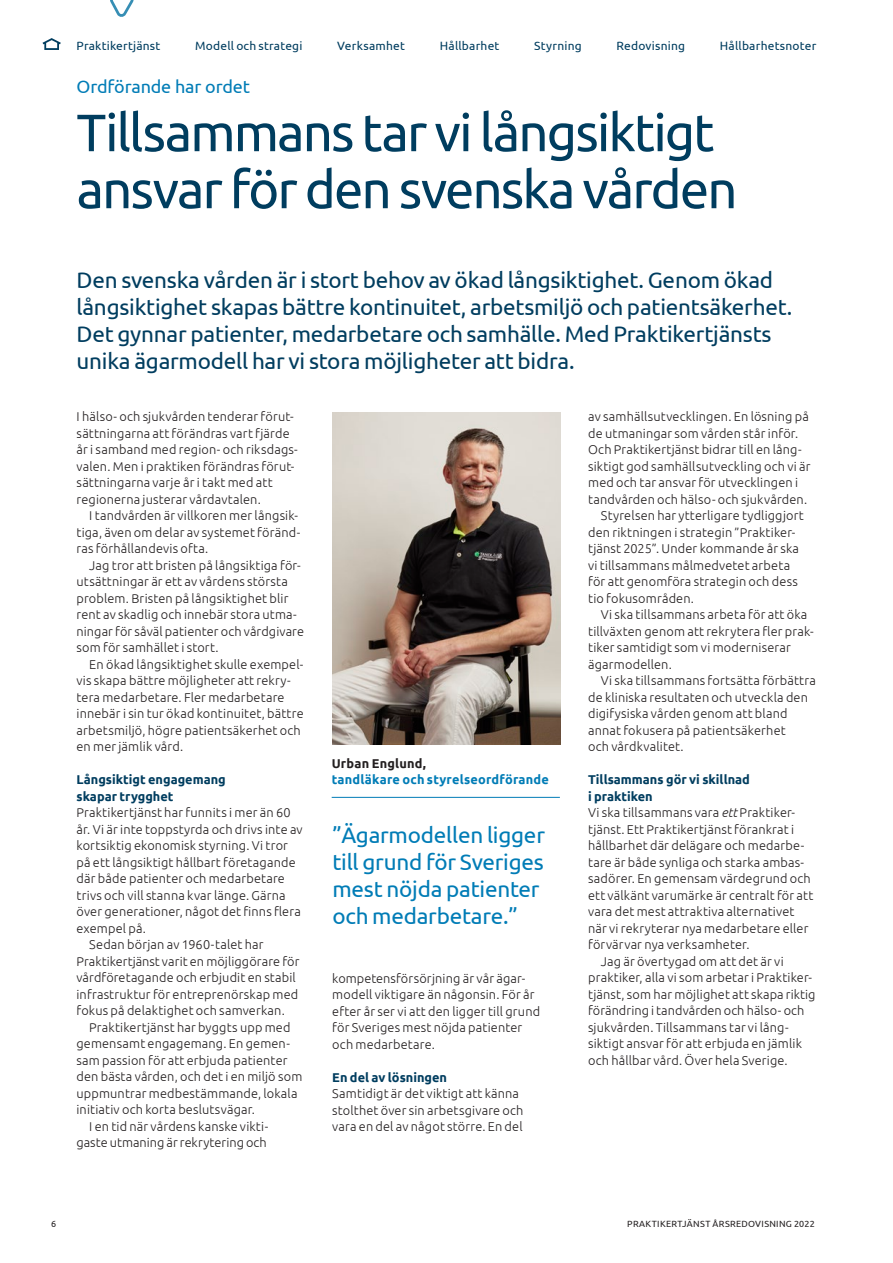
<style>
.page{position:relative;width:893px;height:1263px;background:#fff}
.page>*{position:absolute;margin:0;border:0;box-sizing:border-box;transform-origin:0 0}
.t1{font:52.5px/57px "Ubuntu";letter-spacing:-.035em;color:#003d5f}
.t2{font:22.5px/27px "Ubuntu";letter-spacing:-.01em;color:#003d5f}
.t3{font:22.5px/27px "Ubuntu";letter-spacing:-.01em;color:#007cb6}
.t4{font:18px "Ubuntu";letter-spacing:-.01em;color:#007cb6}
.t5{font:300 12.75px/16.5px "Ubuntu";letter-spacing:.01em;color:#231f20}
.t6{font:700 12.75px/16.5px "Ubuntu";color:#003d5f}
.t7{font:700 12.75px "Ubuntu";letter-spacing:.015em;color:#007cb6}
.t8{font:700 12.75px "Ubuntu";letter-spacing:.015em;color:#231f20}
.t9{font:12px "Ubuntu";letter-spacing:.015em;color:#003d5f}
.t10{font:9px "Ubuntu";letter-spacing:.035em;color:#231f20}
.s1{font-style:italic}
</style>
<div class="page">
<hr style="left:332px;top:797px;width:228px;height:1px;background:#007cb6">
<img style="left:332px;top:412px;width:229px;height:332px">
<svg style="left:43px;top:38px;width:18px;height:12px"></svg>
<svg style="left:110px;top:0;width:23px;height:17px"></svg>
<p class="t9" style="left:77px;top:38px;width:85px">Praktikertjänst</p>
<p class="t9" style="left:195px;top:38px;width:109px">Modell och strategi</p>
<p class="t9" style="left:337px;top:38px;width:69px">Verksamhet</p>
<p class="t9" style="left:440px;top:38px;width:61px">Hållbarhet</p>
<p class="t9" style="left:534px;top:38px;width:49px">Styrning</p>
<p class="t9" style="left:616px;top:38px;width:70px">Redovisning</p>
<p class="t9" style="left:720px;top:38px;width:98px">Hållbarhetsnoter</p>
<h3 class="t4" style="left:77px;top:76px;width:175px">Ordförande har ordet</h3>
<h1 class="t1" style="left:77px;top:102px;width:662px">Tillsammans tar vi långsiktigt ansvar för den svenska vården</h1>
<p class="t2" style="left:77px;top:266px;width:717px">Den svenska vården är i stort behov av ökad långsiktighet. Genom ökad långsiktighet skapas bättre kontinuitet, arbetsmiljö och patientsäkerhet.<br>Det gynnar patienter, medarbetare och samhälle. Med Praktikertjänsts unika ägarmodell har vi stora möjligheter att bidra.</p>
<p class="t5" style="left:77px;top:408px;width:223px">I hälso- och sjukvården tenderar förut&shy;sättningarna att förändras vart fjärde år i samband med region- och riksdags&shy;valen. Men i praktiken förändras förut&shy;sättningarna varje år i takt med att regionerna justerar vårdavtalen.</p>
<p class="t5" style="left:77px;top:507px;width:225px;text-indent:13px">I tandvården är villkoren mer långsik&shy;tiga, även om delar av systemet föränd&shy;ras förhållandevis ofta.</p>
<p class="t5" style="left:77px;top:557px;width:229px;text-indent:13px">Jag tror att bristen på långsiktiga för&shy;utsättningar är ett av vårdens största problem. Bristen på långsiktighet blir rent av skadlig och innebär stora utma&shy;ningar för såväl patienter och vårdgivare som för samhället i stort.</p>
<p class="t5" style="left:77px;top:656px;width:229px;text-indent:13px">En ökad långsiktighet skulle exempel&shy;vis skapa bättre möjligheter att rekry&shy;tera medarbetare. Fler medarbetare innebär i sin tur ökad kontinuitet, bättre arbetsmiljö, högre patientsäkerhet och en mer jämlik vård.</p>
<p class="t6" style="left:77px;top:771px;width:151px">Långsiktigt engagemang skapar trygghet</p>
<p class="t5" style="left:77px;top:804px;width:216px">Praktikertjänst har funnits i mer än 60</p>
<p class="t5" style="left:76px;top:821px;width:228px">år. Vi är inte toppstyrda och drivs inte av</p>
<p class="t5" style="left:76px;top:837px;width:213px">kortsiktig ekonomisk styrning. Vi tror</p>
<p class="t5" style="left:76px;top:854px;width:221px">på ett långsiktigt hållbart företagande</p>
<p class="t5" style="left:76px;top:870px;width:210px">där både patienter och medarbetare</p>
<p class="t5" style="left:76px;top:887px;width:211px">trivs och vill stanna kvar länge. Gärna</p>
<p class="t5" style="left:76px;top:903px;width:226px">över generationer, något det finns flera</p>
<p class="t5" style="left:76px;top:920px;width:71px">exempel på.</p>
<p class="t5" style="left:89px;top:936px;width:176px">Sedan början av 1960-talet har</p>
<p class="t5" style="left:76px;top:953px;width:224px">Praktikertjänst varit en möjliggörare för</p>
<p class="t5" style="left:76px;top:969px;width:221px">vårdföretagande och erbjudit en stabil</p>
<p class="t5" style="left:76px;top:986px;width:223px">infrastruktur för entreprenörskap med</p>
<p class="t5" style="left:76px;top:1002px;width:210px">fokus på delaktighet och samverkan.</p>
<p class="t5" style="left:89px;top:1019px;width:203px">Praktikertjänst har byggts upp med</p>
<p class="t5" style="left:76px;top:1035px;width:215px">gemensamt engagemang. En gemen-</p>
<p class="t5" style="left:76px;top:1052px;width:213px">sam passion för att erbjuda patienter</p>
<p class="t5" style="left:76px;top:1068px;width:227px">den bästa vården, och det i en miljö som</p>
<p class="t5" style="left:76px;top:1085px;width:223px">uppmuntrar medbestämmande, lokala</p>
<p class="t5" style="left:76px;top:1101px;width:180px">initiativ och korta beslutsvägar.</p>
<p class="t5" style="left:89px;top:1118px;width:181px">I en tid när vårdens kanske vikti-</p>
<p class="t5" style="left:76px;top:1134px;width:192px">gaste utmaning är rekrytering och</p>
<p class="t5" style="left:588px;top:408px;width:222px">av samhällsutvecklingen. En lösning på</p>
<p class="t5" style="left:588px;top:425px;width:212px">de utmaningar som vården står inför.</p>
<p class="t5" style="left:588px;top:441px;width:215px">Och Praktikertjänst bidrar till en lång-</p>
<p class="t5" style="left:588px;top:458px;width:224px">siktigt god samhällsutveckling och vi är</p>
<p class="t5" style="left:588px;top:474px;width:211px">med och tar ansvar för utvecklingen i</p>
<p class="t5" style="left:588px;top:491px;width:221px">tandvården och hälso- och sjukvården.</p>
<p class="t5" style="left:601px;top:507px;width:204px">Styrelsen har ytterligare tydliggjort</p>
<p class="t5" style="left:588px;top:524px;width:208px">den riktningen i strategin ”Praktiker-</p>
<p class="t5" style="left:588px;top:540px;width:212px">tjänst 2025”. Under kommande år ska</p>
<p class="t5" style="left:588px;top:557px;width:204px">vi tillsammans målmedvetet arbeta</p>
<p class="t5" style="left:588px;top:573px;width:211px">för att genomföra strategin och dess</p>
<p class="t5" style="left:588px;top:590px;width:107px">tio fokusområden.</p>
<p class="t5" style="left:601px;top:606px;width:208px">Vi ska tillsammans arbeta för att öka</p>
<p class="t5" style="left:588px;top:623px;width:227px">tillväxten genom att rekrytera fler prak-</p>
<p class="t5" style="left:588px;top:639px;width:204px">tiker samtidigt som vi moderniserar</p>
<p class="t5" style="left:588px;top:656px;width:85px">ägarmodellen.</p>
<p class="t5" style="left:601px;top:672px;width:217px">Vi ska tillsammans fortsätta förbättra</p>
<p class="t5" style="left:588px;top:689px;width:221px">de kliniska resultaten och utveckla den</p>
<p class="t5" style="left:588px;top:705px;width:201px">digifysiska vården genom att bland</p>
<p class="t5" style="left:588px;top:722px;width:199px">annat fokusera på patientsäkerhet</p>
<p class="t5" style="left:588px;top:738px;width:97px">och vårdkvalitet.</p>
<p class="t6" style="left:588px;top:771px;width:163px">Tillsammans gör vi skillnad</p>
<p class="t6" style="left:588px;top:788px;width:66px">i praktiken</p>
<p class="t5" style="left:588px;top:804px;width:208px">Vi ska tillsammans vara <span class="s1">ett</span> Praktiker-</p>
<p class="t5" style="left:588px;top:821px;width:208px">tjänst. Ett Praktikertjänst förankrat i</p>
<p class="t5" style="left:588px;top:837px;width:218px">hållbarhet där delägare och medarbe-</p>
<p class="t5" style="left:588px;top:854px;width:218px">tare är både synliga och starka ambas-</p>
<p class="t5" style="left:588px;top:870px;width:224px">sadörer. En gemensam värdegrund och</p>
<p class="t5" style="left:588px;top:887px;width:227px">ett välkänt varumärke är centralt för att</p>
<p class="t5" style="left:588px;top:903px;width:208px">vara det mest attraktiva alternativet</p>
<p class="t5" style="left:588px;top:920px;width:222px">när vi rekryterar nya medarbetare eller</p>
<p class="t5" style="left:588px;top:936px;width:163px">förvärvar nya verksamheter.</p>
<p class="t5" style="left:601px;top:953px;width:184px">Jag är övertygad om att det är vi</p>
<p class="t5" style="left:588px;top:969px;width:225px">praktiker, alla vi som arbetar i Praktiker-</p>
<p class="t5" style="left:588px;top:986px;width:229px">tjänst, som har möjlighet att skapa riktig</p>
<p class="t5" style="left:588px;top:1002px;width:218px">förändring i tandvården och hälso- och</p>
<p class="t5" style="left:588px;top:1019px;width:201px">sjukvården. Tillsammans tar vi lång-</p>
<p class="t5" style="left:588px;top:1035px;width:215px">siktigt ansvar för att erbjuda en jämlik</p>
<p class="t5" style="left:588px;top:1052px;width:201px">och hållbar vård. Över hela Sverige.</p>
<p class="t8" style="left:332px;top:756px;width:96px">Urban Englund,</p>
<p class="t7" style="left:332px;top:772px;width:219px">tandläkare och styrelseordförande</p>
<h2 class="t3" style="left:332px;top:820px;width:214px">”Ägarmodellen ligger till grund för Sveriges mest nöjda patienter och medarbetare.”</h2>
<p class="t5" style="left:332px;top:969px;width:209px">kompetensförsörjning är vår ägar&shy;modell viktigare än någonsin. För år efter år ser vi att den ligger till grund för Sveriges mest nöjda patienter och -medarbetare.</p>
<p class="t6" style="left:332px;top:1068px;width:116px">En del av lösningen</p>
<p class="t5" style="left:332px;top:1085px;width:193px">Samtidigt är det viktigt att känna stolthet över sin arbetsgivare och vara en del av något större. En del</p>
<p class="t10" style="left:51px;top:1218px;width:7px">6</p>
<p class="t10" style="left:627px;top:1218px;width:189px">PRAKTIKERTJÄNST ÅRSREDOVISNING 2022</p>
</div>
